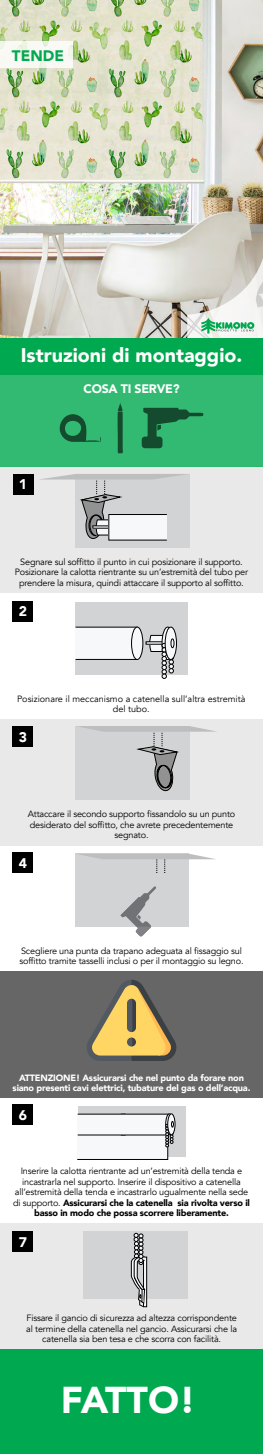
<style>
.page{position:relative;width:263px;height:1454px;background:#fff}
.page>*{position:absolute;margin:0;border:0;box-sizing:border-box;transform-origin:0 0}
.t1{font:900 37.31px "Avenir";letter-spacing:-.03em;color:#fff}
.t2{font:900 19.63px "Avenir";color:#fff}
.t3{font:900 15.22px "Avenir";color:#00a94f}
.t4{font:900 14.04px "Avenir";color:#fff}
.t5{font:900 13.93px "Avenir";color:#fff}
.t6{font:900 12.32px "Avenir";letter-spacing:-.02em;color:#fff}
.t7{font:9.1px/10.5px "Avenir";letter-spacing:-.02em;color:#000;text-align:center}
.t8{font:900 9.1px/10.5px "Avenir";letter-spacing:-.02em;color:#fff;text-align:center}
.t9{font:9.1px/10.5px "Avenir";color:#000;text-align:center}
.s1{font-weight:900}
</style>
<div class="page">
<div style="left:0;top:467px;width:262px;height:126px;background:#e9e9e9"></div>
<div style="left:0;top:719px;width:262px;height:126px;background:#e9e9e9"></div>
<div style="left:0;top:971px;width:262px;height:126px;background:#666"></div>
<div style="left:0;top:1223px;width:262px;height:126px;background:#e9e9e9"></div>
<img style="left:0;top:0;width:262px;height:338px">
<svg style="left:0;top:41px;width:73px;height:27px;fill:#f9f9f4"></svg>
<div style="left:0;top:375px;width:262px;height:92px;background:#33ba72"></div>
<svg style="left:187px;top:258px;width:75px;height:80px"></svg>
<div style="left:0;top:338px;width:262px;height:37px;background:#00a94f"></div>
<div style="left:0;top:1349px;width:262px;height:105px;background:#00a94f"></div>
<svg style="left:141px;top:408px;width:62px;height:40px"></svg>
<svg style="left:59px;top:414px;width:42px;height:28px"></svg>
<svg style="left:117px;top:403px;width:6px;height:50px"></svg>
<div style="left:13px;top:726px;width:20px;height:20px;background:#000"></div>
<div style="left:13px;top:601px;width:20px;height:20px;background:#000"></div>
<div style="left:13px;top:852px;width:20px;height:20px;background:#000"></div>
<div style="left:13px;top:1104px;width:20px;height:21px;background:#000"></div>
<div style="left:13px;top:1231px;width:20px;height:21px;background:#000"></div>
<div style="left:13px;top:474px;width:20px;height:21px;background:#000"></div>
<svg style="left:87px;top:979px;width:89px;height:82px"></svg>
<div style="left:76px;top:474px;width:113px;height:73px;background:#d1d3d4"></div>
<svg style="left:40px;top:474px;width:146px;height:66px"></svg>
<div style="left:75px;top:602px;width:112px;height:73px;background:#d1d3d4"></div>
<div style="left:75px;top:627px;width:62px;height:32px;background:#f7f8f9"></div>
<div style="left:75px;top:627px;width:62px;height:33px;border:1px solid #000"></div>
<svg style="left:162px;top:627px;width:11px;height:32px"></svg>
<div style="left:161px;top:627px;width:12px;height:33px;border:1px solid #000;border-radius:50%"></div>
<div style="left:131px;top:627px;width:12px;height:32px;background:#f7f8f9;border-radius:50%"></div>
<div style="left:131px;top:627px;width:12px;height:33px;border:1px solid #000;border-radius:50%"></div>
<svg style="left:165px;top:627px;width:11px;height:32px"></svg>
<div style="left:164px;top:627px;width:13px;height:33px;border:1px solid #000;border-radius:50%"></div>
<svg style="left:146px;top:634px;width:28px;height:45px"></svg>
<div style="left:170px;top:638px;width:4px;height:10px;border:1px solid #000;border-radius:50%"></div>
<div style="left:75px;top:726px;width:114px;height:73px;background:#d1d3d4"></div>
<svg style="left:78px;top:726px;width:139px;height:66px"></svg>
<div style="left:75px;top:853px;width:113px;height:74px;background:#d1d3d4"></div>
<svg style="left:79px;top:853px;width:137px;height:20px"></svg>
<svg style="left:120px;top:886px;width:36px;height:50px"></svg>
<div style="left:78px;top:1106px;width:107px;height:51px;background:#d1d3d4"></div>
<div style="left:77px;top:1133px;width:90px;height:26px;background:#f7f8f9"></div>
<div style="left:78px;top:1114px;width:47px;height:21px;background:#f7f8f9"></div>
<div style="left:121px;top:1114px;width:47px;height:21px;background:#f7f8f9"></div>
<div style="left:165px;top:1113px;width:8px;height:22px;border:1px solid #000;border-radius:50%"></div>
<svg style="left:167px;top:1113px;width:8px;height:21px"></svg>
<div style="left:167px;top:1113px;width:8px;height:22px;border:1px solid #000;border-radius:50%"></div>
<svg style="left:165px;top:1120px;width:8px;height:27px"></svg>
<div style="left:83px;top:1231px;width:104px;height:67px;background:#d1d3d4"></div>
<div style="left:143px;top:1256px;width:4px;height:51px;border:1px solid #000"></div>
<svg style="left:131px;top:1233px;width:14px;height:74px"></svg>
<h3 class="t3" style="left:12px;top:42px;width:53px">TENDE</h3>
<h2 class="t2" style="left:21px;top:338px;width:223px">Istruzioni di montaggio.</h2>
<h3 class="t4" style="left:19px;top:472px;width:10px">1</h3>
<h3 class="t6" style="left:83px;top:378px;width:97px">COSA TI SERVE?</h3>
<p class="t7" style="left:15px;top:557px;width:235px">Segnare sul soffitto il punto in cui posizionare il supporto.<br>Posizionare la calotta rientrante su un’estremità del tubo per prendere la misura, quindi attaccare il supporto al soffitto.</p>
<h3 class="t5" style="left:19px;top:600px;width:10px">2</h3>
<p class="t9" style="left:17px;top:693px;width:229px">Posizionare il meccanismo a catenella sull’altra estremità del tubo.</p>
<h3 class="t5" style="left:19px;top:725px;width:10px">3</h3>
<p class="t7" style="left:28px;top:809px;width:209px">Attaccare il secondo supporto fissandolo su un punto desiderato del soffitto, che avrete precedentemente segnato.</p>
<h3 class="t5" style="left:19px;top:851px;width:10px">4</h3>
<p class="t7" style="left:19px;top:945px;width:225px;text-align:left">Scegliere una punta da trapano adeguata al fissaggio sul soffitto tramite tasselli inclusi o per il montaggio su legno.</p>
<p class="t8" style="left:13px;top:1072px;width:239px">ATTENZIONE! Assicurarsi che nel punto da forare non siano presenti cavi elettrici, tubature del gas o dell’acqua.</p>
<h3 class="t5" style="left:19px;top:1103px;width:10px">6</h3>
<p class="t7" style="left:13px;top:1166px;width:238px">Inserire la calotta rientrante ad un’estremità della tenda e incastrarla nel supporto. Inserire il dispositivo a catenella all’estremità della tenda e incastrarlo ugualmente nella sede di supporto. <span class="s1">Assicurarsi che la catenella sia rivolta verso il basso in modo che possa scorrere liberamente.</span></p>
<h3 class="t5" style="left:19px;top:1230px;width:10px">7</h3>
<p class="t7" style="left:26px;top:1312px;width:212px">Fissare il gancio di sicurezza ad altezza corrispondente al termine della catenella nel gancio. Assicurarsi che la catenella sia ben tesa e che scorra con facilità.</p>
<h1 class="t1" style="left:61px;top:1368px;width:136px">FATTO!</h1>
</div>
